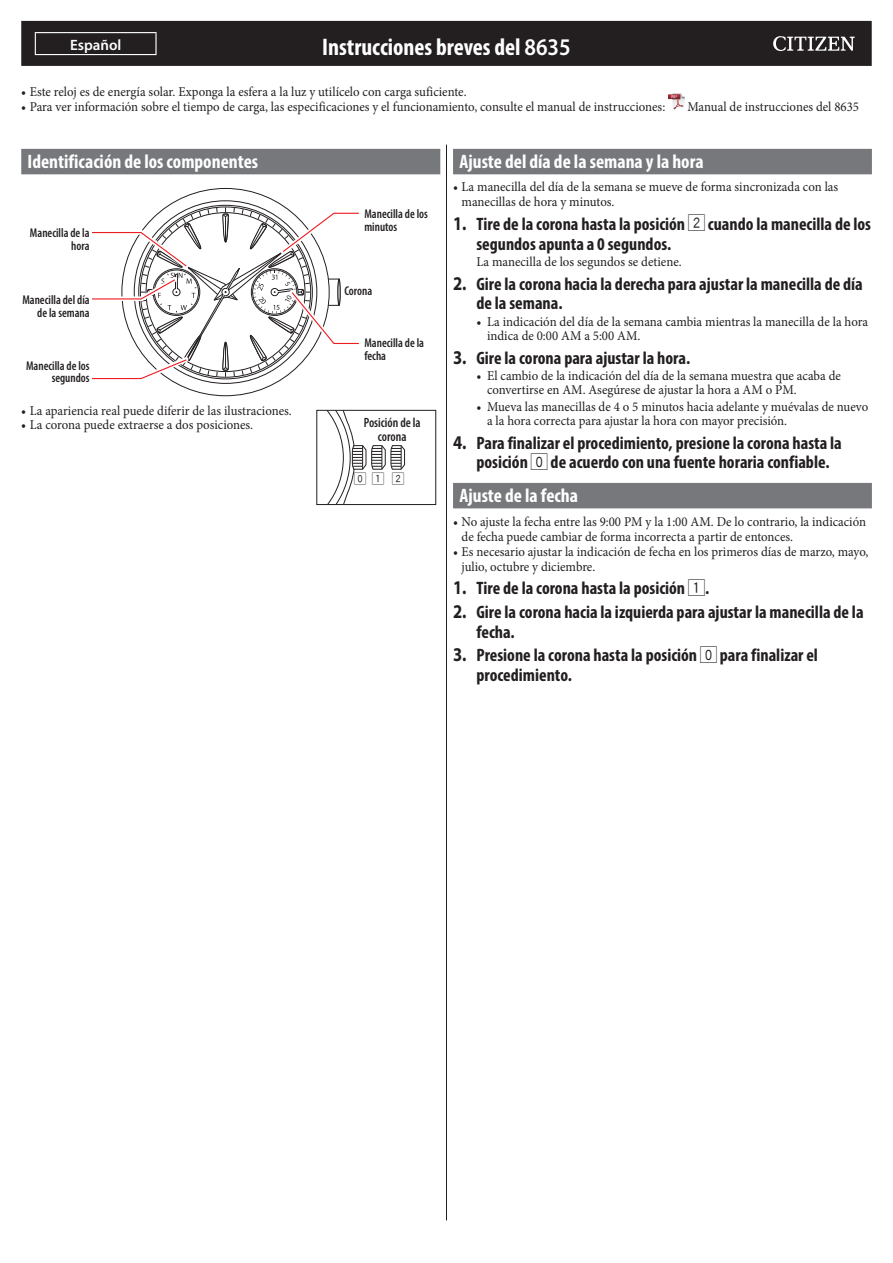
<style>
.page{position:relative;width:893px;height:1263px;background:#fff}
.page>*{position:absolute;margin:0;border:0;box-sizing:border-box;transform-origin:0 0}
.t1{font:700 condensed 24px "Myriad Pro";color:#fff}
.t2{font:700 condensed 19.5px "Myriad Pro";color:#fff}
.t3{font:700 condensed 18px/19.5px "Myriad Pro";color:#231f20}
.t4{font:600 15px "Myriad Pro";color:#fff}
.t5{font:13.5px/15px "Minion Pro";color:#231f20;scale:.95 1}
.t6{font:600 condensed 13.5px/13.5px "Myriad Pro";color:#231f20;text-align:center;scale:.95 1}
.t7{font:600 condensed 12.75px/12.8px "Myriad Pro";color:#231f20;text-align:right;scale:.95 1}
.t8{font:12.75px "Akakuttf";color:#231f20}
.s1{font-weight:600;font-stretch:normal}
.s2{font-stretch:normal;font-size:19.5px}
.s3{font-family:"Akakuttf";font-weight:400;font-stretch:normal}
</style>
<div class="page">
<div style="left:21px;top:149px;width:419px;height:25px;background:#76787b"></div>
<svg style="left:122px;top:188px;width:207px;height:208px"></svg>
<div style="left:90px;top:357px;width:98px;height:24px;background:#fff"></div>
<svg style="left:92px;top:207px;width:267px;height:173px"></svg>
<div style="left:21px;top:21px;width:851px;height:45px;background:#231f20"></div>
<img style="left:668px;top:94px;width:16px;height:17px">
<hr style="left:35px;top:32px;width:122px;height:1px;background:#fff">
<svg style="left:35px;top:33px;width:1px;height:21px"></svg>
<hr style="left:155px;top:33px;width:2px;height:21px;background:#fff">
<hr style="left:35px;top:54px;width:122px;height:1px;background:#fff">
<hr style="left:446px;top:145px;width:1px;height:1075px;background:#231f20">
<div style="left:453px;top:149px;width:419px;height:25px;background:#76787b"></div>
<div style="left:453px;top:483px;width:419px;height:25px;background:#76787b"></div>
<svg style="left:773px;top:36px;width:82px;height:15px"></svg>
<svg style="left:326px;top:409px;width:79px;height:97px"></svg>
<div style="left:316px;top:410px;width:120px;height:95px;border:1px solid #231f20"></div>
<div style="left:323px;top:451px;width:14px;height:12px;background:#fff"></div>
<h1 class="t1" style="left:322px;top:32px;width:250px">Instrucciones breves del <span class="s1">8635</span></h1>
<p class="t5" style="left:21px;top:84px;width:470px">• Este reloj es de energía solar. Exponga la esfera a la luz y utilícelo con carga suficiente.</p>
<p class="t5" style="left:21px;top:99px;width:679px">• Para ver información sobre el tiempo de carga, las especificaciones y el funcionamiento, consulte el manual de instrucciones:</p>
<p class="t5" style="left:687px;top:99px;width:182px">Manual de instrucciones del 8635</p>
<p class="t4" style="left:70px;top:35px;width:53px">Español</p>
<h2 class="t2" style="left:28px;top:149px;width:232px">Identificación de los componentes</h2>
<p class="t7" style="left:30px;top:226px;width:64px">Manecilla de la hora</p>
<p class="t7" style="left:22px;top:293px;width:72px">Manecilla del día de la semana</p>
<p class="t7" style="left:26px;top:359px;width:68px">Manecilla de los segundos</p>
<p class="t5" style="left:21px;top:403px;width:286px">• La apariencia real puede diferir de las ilustraciones.</p>
<p class="t5" style="left:21px;top:417px;width:246px">• La corona puede extraerse a dos posiciones.</p>
<p class="t7" style="left:364px;top:207px;width:68px;text-align:left">Manecilla de los minutos</p>
<p class="t7" style="left:344px;top:284px;width:31px">Corona</p>
<p class="t7" style="left:364px;top:336px;width:64px;text-align:left">Manecilla de la fecha</p>
<p class="t6" style="left:364px;top:416px;width:61px">Posición de la corona</p>
<p class="t8" style="left:354px;top:472px;width:52px">012</p>
<h2 class="t2" style="left:459px;top:149px;width:246px">Ajuste del día de la semana y la hora</h2>
<p class="t5" style="left:462px;top:180px;width:398px;text-indent:-9px">• La manecilla del día de la semana se mueve de forma sincronizada con las manecillas de hora y minutos.</p>
<h3 class="t3" style="left:476px;top:214px;width:396px;text-indent:-23px"><span class="s2">1.</span> Tire de la corona hasta la posición <span class="s3">2</span> cuando la manecilla de los segundos apunta a 0 segundos.</h3>
<p class="t5" style="left:476px;top:254px;width:217px">La manecilla de los segundos se detiene.</p>
<h3 class="t3" style="left:476px;top:274px;width:388px;text-indent:-23px"><span class="s2">2.</span> Gire la corona hacia la derecha para ajustar la manecilla de día de la semana.</h3>
<p class="t5" style="left:487px;top:314px;width:403px;line-height:14.2px;text-indent:-11px">• La indicación del día de la semana cambia mientras la manecilla de la hora indica de 0:00 AM a 5:00 AM.</p>
<h3 class="t3" style="left:453px;top:348px;width:239px"><span class="s2">3.</span> Gire la corona para ajustar la hora.</h3>
<p class="t5" style="left:487px;top:369px;width:374px;line-height:14.2px;text-indent:-11px">• El cambio de la indicación del día de la semana muestra que acaba de convertirse en AM. Asegúrese de ajustar la hora a AM o PM.</p>
<p class="t5" style="left:487px;top:399px;width:403px;line-height:14.2px;text-indent:-11px">• Mueva las manecillas de 4 o 5 minutos hacia adelante y muévalas de nuevo a la hora correcta para ajustar la hora con mayor precisión.</p>
<h3 class="t3" style="left:476px;top:433px;width:367px;text-indent:-23px"><span class="s2">4.</span> Para finalizar el procedimiento, presione la corona hasta la posición <span class="s3">0</span> de acuerdo con una fuente horaria confiable.</h3>
<h2 class="t2" style="left:459px;top:483px;width:120px">Ajuste de la fecha</h2>
<p class="t5" style="left:462px;top:514px;width:427px;text-indent:-9px">• No ajuste la fecha entre las 9:00 PM y la 1:00 AM. De lo contrario, la indicación de fecha puede cambiar de forma incorrecta a partir de entonces.</p>
<p class="t5" style="left:462px;top:544px;width:430px;text-indent:-9px">• Es necesario ajustar la indicación de fecha en los primeros días de marzo, mayo, julio, octubre y diciembre.</p>
<h3 class="t3" style="left:453px;top:578px;width:258px"><span class="s2">1.</span> Tire de la corona hasta la posición <span class="s3">1</span>.</h3>
<h3 class="t3" style="left:476px;top:602px;width:389px;text-indent:-23px"><span class="s2">2.</span> Gire la corona hacia la izquierda para ajustar la manecilla de la fecha.</h3>
<h3 class="t3" style="left:476px;top:645px;width:343px;text-indent:-23px"><span class="s2">3.</span> Presione la corona hasta la posición <span class="s3">0</span> para finalizar el procedimiento.</h3>
</div>
